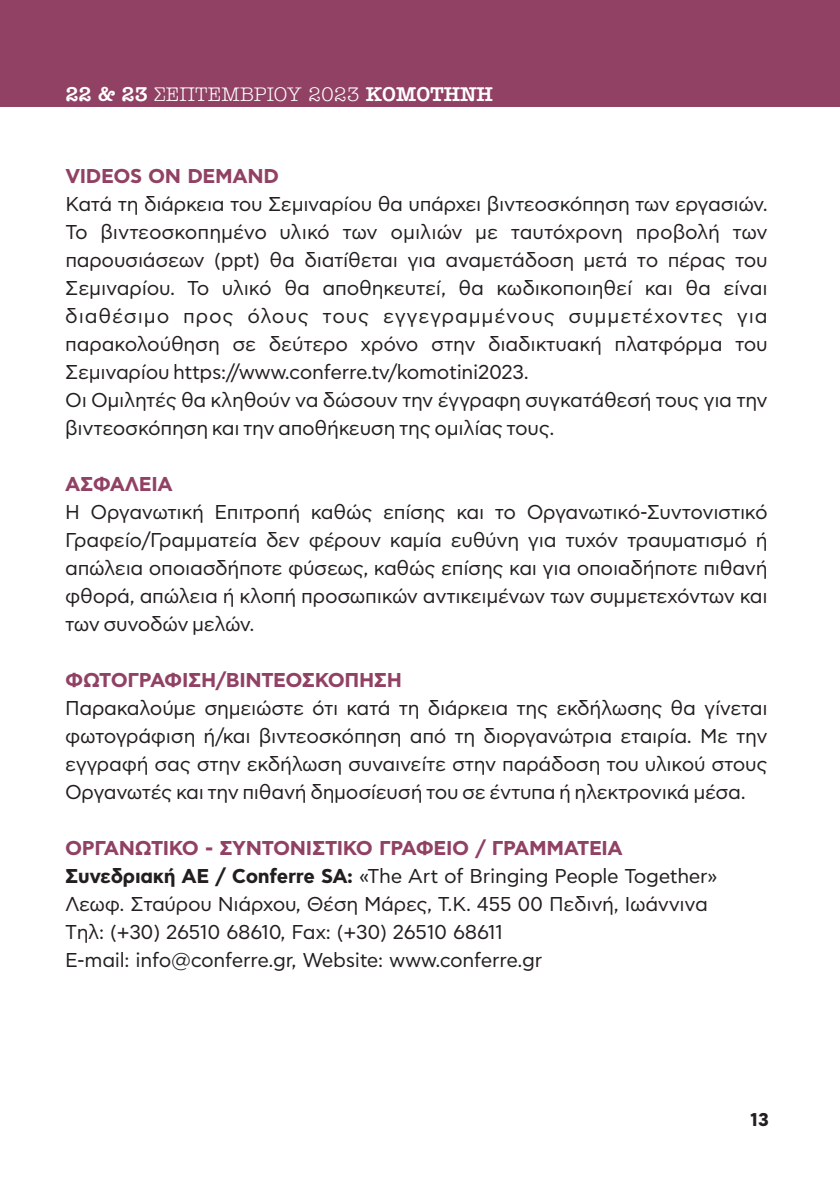
<style>
.page{position:relative;width:840px;height:1191px;background:#fff}
.page>*{position:absolute;margin:0;border:0;box-sizing:border-box;transform-origin:0 0}
.t1{font:20px/28px "CF Asty Pro";letter-spacing:-.015em;color:#231f20}
.t2{font:700 20px "CF Asty Pro";letter-spacing:-.015em;color:#914164}
.t3{font:20px "American Type ITC Hel Norm";color:#fff}
.t4{font:700 18.4px "CF Asty Pro";color:#231f20}
.s1{font-family:"American Type ITC Hel";font-weight:600}
.s2{font-weight:700;color:#914164}
.s3{font-weight:700}
</style>
<div class="page">
<div style="left:0;top:0;width:839px;height:107px;background:#914164"></div>
<p class="t3" style="left:65px;top:84px;width:429px"><span class="s1">22 &amp; 23</span> ΣΕΠΤΕΜΒΡΙΟΥ 2023 <span class="s1">ΚΟΜΟΤΗΝΗ</span></p>
<p class="t2" style="left:65px;top:167px;width:215px">VIDEOS ON DEMAND</p>
<p class="t1" style="left:65px;top:191px;width:703px">Κατά τη διάρκεια του Σεμιναρίου θα υπάρχει βιντεοσκόπηση των εργασιών.<br>Το βιντεοσκοπημένο υλικό των ομιλιών με ταυτόχρονη προβολή των παρουσιάσεων (ppt) θα διατίθεται για αναμετάδοση μετά το πέρας του Σεμιναρίου. Το υλικό θα αποθηκευτεί, θα κωδικοποιηθεί και θα είναι διαθέσιμο προς όλους τους εγγεγραμμένους συμμετέχοντες για παρακολούθηση σε δεύτερο χρόνο στην διαδικτυακή πλατφόρμα του Σεμιναρίου https://www.conferre.tv/komotini2023.<br>Οι Ομιλητές θα κληθούν να δώσουν την έγγραφη συγκατάθεσή τους για την βιντεοσκόπηση και την αποθήκευση της ομιλίας τους.</p>
<p class="t2" style="left:65px;top:475px;width:109px">ΑΣΦΑΛΕΙΑ</p>
<p class="t1" style="left:65px;top:499px;width:703px;text-align:justify">Η Οργανωτική Επιτροπή καθώς επίσης και το Οργανωτικό-Συντονιστικό Γραφείο/Γραμματεία δεν φέρουν καμία ευθύνη για τυχόν τραυματισμό ή απώλεια οποιασδήποτε φύσεως, καθώς επίσης και για οποιαδήποτε πιθανή φθορά, απώλεια ή κλοπή προσωπικών αντικειμένων των συμμετεχόντων και των συνοδών μελών.</p>
<p class="t2" style="left:65px;top:671px;width:338px">ΦΩΤΟΓΡΑΦΙΣΗ/ΒΙΝΤΕΟΣΚΟΠΗΣΗ</p>
<p class="t1" style="left:65px;top:695px;width:703px;text-align:justify">Παρακαλούμε σημειώστε ότι κατά τη διάρκεια της εκδήλωσης θα γίνεται φωτογράφιση ή/και βιντεοσκόπηση από τη διοργανώτρια εταιρία. Με την εγγραφή σας στην εκδήλωση συναινείτε στην παράδοση του υλικού στους Οργανωτές και την πιθανή δημοσίευσή του σε έντυπα ή ηλεκτρονικά μέσα.</p>
<p class="t1" style="left:65px;top:835px;width:653px"><span class="s2">ΟΡΓΑΝΩΤΙΚΟ - ΣΥΝΤΟΝΙΣΤΙΚΟ ΓΡΑΦΕΙΟ / ΓΡΑΜΜΑΤΕΙΑ </span><span class="s3">Συνεδριακή ΑΕ / Conferre SA:</span> «The Art of Bringing People Together» Λεωφ. Σταύρου Νιάρχου, Θέση Μάρες, Τ.Κ. 455 00 Πεδινή, Ιωάννινα Tηλ: (+30) 26510 68610, Fax: (+30) 26510 68611<br>E-mail: info@conferre.gr, Website: www.conferre.gr</p>
<p class="t4" style="left:749px;top:1111px;width:20px">13</p>
</div>
